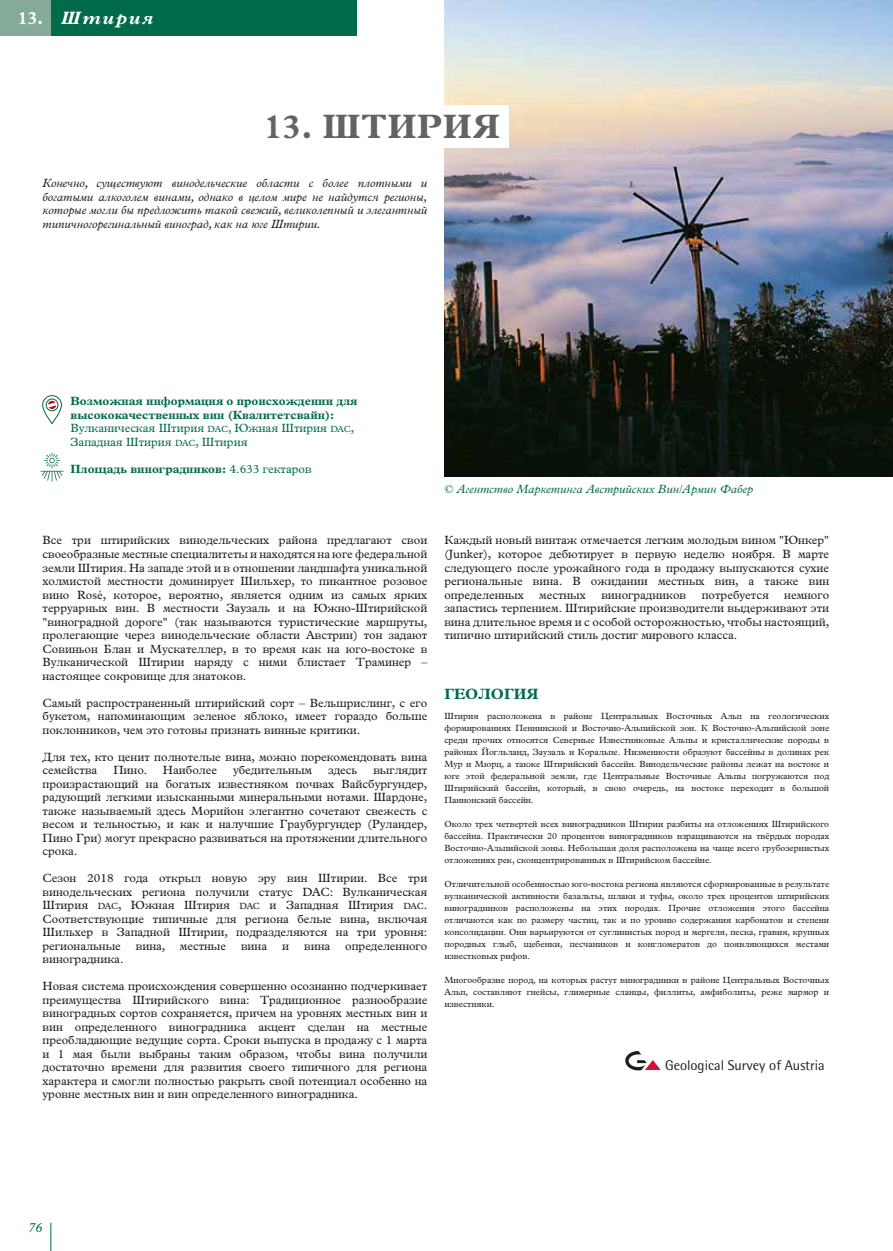
<style>
.page{position:relative;width:893px;height:1251px;background:#fff}
.page>*{position:absolute;margin:0;border:0;box-sizing:border-box;transform-origin:0 0}
.t1{font:700 34.05px "Plantin MT Pro Cyr";letter-spacing:.02em;color:#646363}
.t2{font:italic 700 18px "Plantin MT Pro Cyr";letter-spacing:.11em;color:#fff}
.t3{font:700 15px "Plantin MT Pro Cyr";color:#006b4b}
.t4{font:14.1px "Rotis Semi Sans";color:#1d1d1b}
.t5{font:italic 13.5px "Plantin MT Pro Cyrillic";color:#006b4b}
.t6{font:12px/13.5px "Plantin MT Pro Cyr";color:#1d1d1b;text-align:justify}
.t7{font:italic 12px/13.5px "Plantin MT Pro Cyrillic";color:#1d1d1b;text-align:justify}
.t8{font:700 12px/13.5px "Plantin MT Pro Cyr";color:#006b4b}
.t9{font:italic 12px "Plantin MT Pro Cyrillic";color:#006b4b}
.t10{font:9px/12px "Plantin MT Pro Cyr";color:#1d1d1b;text-align:justify}
.s1{font-style:normal}
.s2{font-weight:400}
.s3{font-weight:400;font-size:9px}
.s4{font-size:9px}
</style>
<div class="page">
<img style="left:444px;top:0;width:449px;height:476px">
<svg style="left:40px;top:452px;width:24px;height:29px"></svg>
<svg style="left:51px;top:1222px;width:1px;height:28px"></svg>
<svg style="left:625px;top:1051px;width:36px;height:19px"></svg>
<div style="left:256px;top:105px;width:253px;height:42px;background:#fff"></div>
<div style="left:42px;top:395px;width:20px;height:29px;border:1px solid #006846;border-radius:9px"></div>
<div style="left:46px;top:398px;width:12px;height:13px;border:1px solid #006846;border-radius:50%"></div>
<svg style="left:48px;top:400px;width:8px;height:9px"></svg>
<div style="left:0;top:0;width:52px;height:36px;background:#85aa99"></div>
<div style="left:52px;top:0;width:305px;height:36px;background:#006b4b"></div>
<h2 class="t2" style="left:18px;top:7px;width:137px"><span class="s1">13.</span> Штирия</h2>
<h1 class="t1" style="left:264px;top:106px;width:237px">13. ШТИРИЯ</h1>
<p class="t7" style="left:43px;top:176px;width:386px">Конечно, существуют винодельческие области с более плотными и богатыми алкоголем винами, однако в целом мире не найдутся регионы, которые могли бы предложить такой свежий, великолепный и элегантный типичногорегинальный виноград, как на юге Штирии.</p>
<p class="t8" style="left:71px;top:394px;width:288px">Возможная информация о происхождении для высококачественных вин (Квалитетсвайн):<br><span class="s2">Вулканическая Штирия</span> <span class="s3">DAC</span><span class="s2">, Южная Штирия</span> <span class="s3">DAC</span><span class="s2">, Западная Штирия</span> <span class="s3">DAC</span><span class="s2">, Штирия</span></p>
<p class="t8" style="left:71px;top:461px;width:243px">Площадь виноградников: <span class="s2">4.633 гектаров</span></p>
<p class="t6" style="left:43px;top:533px;width:386px">Все три штирийских винодельческих района предлагают свои своеобразные местные специалитеты и находятся на юге федеральной земли Штирия. На западе этой и в отношении ландшафта уникальной холмистой местности доминирует Шильхер, то пикантное розовое вино Rosé, которое, вероятно, является одним из самых ярких терруарных вин. В местности Заузаль и на Южно-Штирийской "виноградной дороге" (так называются туристические маршруты, пролегающие через винодельческие области Австрии) тон задают Совиньон Блан и Мускателлер, в то время как на юго-востоке в Вулканической Штирии наряду с ними блистает Траминер – настоящее сокровище для знатоков.</p>
<p class="t6" style="left:43px;top:695px;width:386px">Самый распространенный штирийский сорт – Вельшрислинг, с его букетом, напоминающим зеленое яблоко, имеет гораздо больше поклонников, чем это готовы признать винные критики.</p>
<p class="t6" style="left:43px;top:749px;width:386px">Для тех, кто ценит полнотелые вина, можно порекомендовать вина семейства</p>
<p class="t6" style="left:113px;top:763px;width:36px">Пино.</p>
<p class="t6" style="left:163px;top:763px;width:56px">Наиболее</p>
<p class="t6" style="left:233px;top:763px;width:81px">убедительным</p>
<p class="t6" style="left:328px;top:763px;width:31px">здесь</p>
<p class="t6" style="left:43px;top:763px;width:386px;text-indent:331px">выглядит произрастающий на богатых известняком почвах Вайсбургундер, радующий легкими изысканными минеральными нотами. Шардоне, также называемый здесь Морийон элегантно сочетают свежесть с весом и тельностью, и как и налучшие Граубургундер (Руландер, Пино Гри) могут прекрасно развиваться на протяжении длительного срока.</p>
<p class="t6" style="left:43px;top:871px;width:386px">Сезон 2018 года открыл новую эру вин Штирии. Все три винодельческих региона получили статус DAC: Вулканическая Штирия <span class="s4">DAC</span>, Южная Штирия <span class="s4">DAC</span> и Западная Штирия <span class="s4">DAC</span>.<br>Соответствующие типичные для региона белые вина, включая Шильхер в Западной Штирии, подразделяются на три уровня: региональные вина, местные вина и вина определенного виноградника.</p>
<p class="t6" style="left:43px;top:979px;width:386px">Новая система происхождения совершенно осознанно подчеркивает преимущества Штирийского вина: Традиционное разнообразие виноградных сортов сохраняется, причем на уровнях местных вин и вин определенного виноградника акцент сделан на местные преобладающие ведущие сорта. Сроки выпуска в продажу с 1 марта и 1 мая были выбраны таким образом, чтобы вина получили достаточно времени для развития своего типичного для региона характера и смогли полностью ракрыть свой потенциал особенно на уровне местных вин и вин определенного виноградника.</p>
<p class="t9" style="left:444px;top:482px;width:310px">© Агентство Маркетинга Австрийских Вин/Армин Фабер</p>
<p class="t6" style="left:444px;top:533px;width:386px">Каждый новый винтаж отмечается легким молодым вином "Юнкер" (Junker), которое дебютирует в первую неделю ноября. В марте следующего после урожайного года в продажу выпускаются сухие региональные вина. В ожидании местных вин, а также вин определенных</p>
<p class="t6" style="left:539px;top:587px;width:48px">местных</p>
<p class="t6" style="left:601px;top:587px;width:86px">виноградников</p>
<p class="t6" style="left:702px;top:587px;width:69px">потребуется</p>
<p class="t6" style="left:444px;top:587px;width:386px;text-indent:340px">немного запастись терпением. Штирийские производители выдерживают эти вина длительное время и с особой осторожностью, чтобы настоящий, типично штирийский стиль достиг мирового класса.</p>
<p class="t3" style="left:444px;top:684px;width:96px">ГЕОЛОГИЯ</p>
<p class="t10" style="left:444px;top:709px;width:386px">Штирия расположена в районе Центральных Восточных Альп на геологических формированиях Пеннинской и Восточно-Альпийской зон. К Восточно-Альпийской зоне среди прочих относятся Северные Известняковые Альпы и кристаллические породы в районах Йогльланд, Заузаль и Коральпе. Низменности образуют бассейны в долинах рек Мур и Мюрц, а также Штирийский бассейн. Винодельческие районы лежат на востоке и юге этой федеральной земли, где Центральные Восточные Альпы погружаются под Штирийский бассейн, который, в свою очередь, на востоке переходит в большой Паннонский бассейн.</p>
<p class="t10" style="left:444px;top:817px;width:386px">Около трех четвертей всех виноградников Штирии разбиты на отложениях Штирийского бассейна. Практически 20 процентов виноградников взращиваются на твёрдых породах Восточно-Альпийской зоны. Небольшая доля расположена на чаще всего грубозернистых отложениях рек, сконцентрированных в Штирийском бассейне.</p>
<p class="t10" style="left:444px;top:877px;width:386px">Отличительной особенностью юго-востока региона являются сформированные в результате вулканической активности базальты, шлаки и туфы, около трех процентов штирийских виноградников расположены на этих породах. Прочие отложения этого бассейна отличаются как по размеру частиц, так и по уровню содержания карбонатов и степени консолидации. Они варьируются от суглинистых пород и мергеля, песка, гравия, крупных породных глыб, щебенки, песчаников и конгломератов до появляющихся местами известковых рифов.</p>
<p class="t10" style="left:444px;top:973px;width:386px">Многообразие пород, на которых растут виноградники в районе Центральных Восточных Альп, составляют гнейсы, глимерные сланцы, филлиты, амфиболиты, реже мармор и известняки.</p>
<p class="t4" style="left:665px;top:1056px;width:161px">Geological Survey of Austria</p>
<p class="t5" style="left:28px;top:1219px;width:16px">76</p>
</div>
